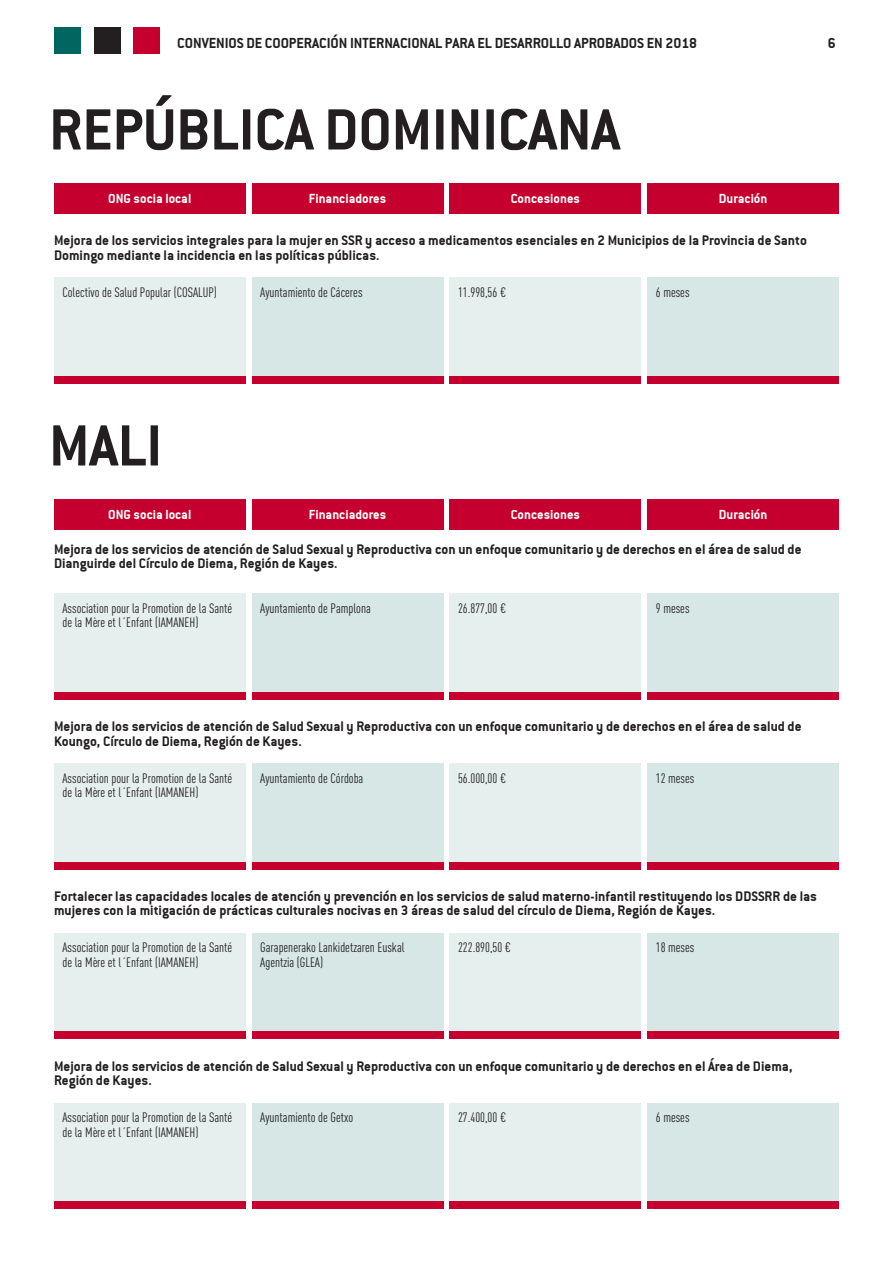
<style>
.page{position:relative;width:893px;height:1263px;background:#fff}
.page>*{position:absolute;margin:0;border:0;box-sizing:border-box;transform-origin:0 0}
.t1{font:63.75px "Conduit ITCTT Bold";letter-spacing:-.005em;color:#231f20}
.t2{font:15.75px "Conduit ITCTT Bold";letter-spacing:-.005em;color:#231f20}
.t3{font:15px/14.5px "Conduit ITCTT Bold";color:#231f20}
.t4{font:14.25px "Conduit ITCTT Bold";color:#fff}
.t5{font:13.5px "DIN Cond";color:#231f20}
</style>
<div class="page">
<div style="left:133px;top:27px;width:27px;height:27px;background:#c5002e"></div>
<div style="left:94px;top:27px;width:26px;height:27px;background:#231f20"></div>
<div style="left:54px;top:27px;width:27px;height:27px;background:#00665f"></div>
<div style="left:54px;top:183px;width:192px;height:31px;background:#c5002e"></div>
<div style="left:54px;top:499px;width:192px;height:31px;background:#c5002e"></div>
<div style="left:450px;top:183px;width:191px;height:31px;background:#c5002e"></div>
<div style="left:450px;top:499px;width:191px;height:31px;background:#c5002e"></div>
<div style="left:252px;top:183px;width:191px;height:31px;background:#c5002e"></div>
<div style="left:252px;top:499px;width:191px;height:31px;background:#c5002e"></div>
<div style="left:647px;top:183px;width:192px;height:31px;background:#c5002e"></div>
<div style="left:647px;top:499px;width:192px;height:31px;background:#c5002e"></div>
<div style="left:450px;top:278px;width:191px;height:98px;background:#e5efee"></div>
<div style="left:450px;top:376px;width:191px;height:8px;background:#c5002e"></div>
<div style="left:54px;top:278px;width:192px;height:98px;background:#e5efee"></div>
<div style="left:54px;top:376px;width:192px;height:8px;background:#c5002e"></div>
<div style="left:647px;top:278px;width:192px;height:98px;background:#d6e7e5"></div>
<div style="left:647px;top:376px;width:192px;height:8px;background:#c5002e"></div>
<div style="left:252px;top:278px;width:191px;height:98px;background:#d6e7e5"></div>
<div style="left:252px;top:376px;width:191px;height:8px;background:#c5002e"></div>
<div style="left:450px;top:594px;width:191px;height:98px;background:#e5efee"></div>
<div style="left:450px;top:692px;width:191px;height:8px;background:#c5002e"></div>
<div style="left:54px;top:594px;width:192px;height:98px;background:#e5efee"></div>
<div style="left:54px;top:692px;width:192px;height:8px;background:#c5002e"></div>
<div style="left:647px;top:594px;width:192px;height:98px;background:#d6e7e5"></div>
<div style="left:647px;top:692px;width:192px;height:8px;background:#c5002e"></div>
<div style="left:252px;top:594px;width:191px;height:98px;background:#d6e7e5"></div>
<div style="left:252px;top:692px;width:191px;height:8px;background:#c5002e"></div>
<div style="left:450px;top:933px;width:191px;height:99px;background:#e5efee"></div>
<div style="left:450px;top:1032px;width:191px;height:7px;background:#c5002e"></div>
<div style="left:54px;top:933px;width:192px;height:99px;background:#e5efee"></div>
<div style="left:54px;top:1032px;width:192px;height:7px;background:#c5002e"></div>
<div style="left:647px;top:933px;width:192px;height:99px;background:#d6e7e5"></div>
<div style="left:647px;top:1032px;width:192px;height:7px;background:#c5002e"></div>
<div style="left:252px;top:933px;width:191px;height:99px;background:#d6e7e5"></div>
<div style="left:252px;top:1032px;width:191px;height:7px;background:#c5002e"></div>
<div style="left:450px;top:763px;width:191px;height:99px;background:#e5efee"></div>
<div style="left:450px;top:862px;width:191px;height:7px;background:#c5002e"></div>
<div style="left:54px;top:763px;width:192px;height:99px;background:#e5efee"></div>
<div style="left:54px;top:862px;width:192px;height:7px;background:#c5002e"></div>
<div style="left:647px;top:763px;width:192px;height:99px;background:#d6e7e5"></div>
<div style="left:647px;top:862px;width:192px;height:7px;background:#c5002e"></div>
<div style="left:252px;top:763px;width:191px;height:99px;background:#d6e7e5"></div>
<div style="left:252px;top:862px;width:191px;height:7px;background:#c5002e"></div>
<div style="left:450px;top:1103px;width:191px;height:98px;background:#e5efee"></div>
<div style="left:450px;top:1201px;width:191px;height:8px;background:#c5002e"></div>
<div style="left:54px;top:1103px;width:192px;height:98px;background:#e5efee"></div>
<div style="left:54px;top:1201px;width:192px;height:8px;background:#c5002e"></div>
<div style="left:647px;top:1103px;width:192px;height:98px;background:#d6e7e5"></div>
<div style="left:647px;top:1201px;width:192px;height:8px;background:#c5002e"></div>
<div style="left:252px;top:1103px;width:191px;height:98px;background:#d6e7e5"></div>
<div style="left:252px;top:1201px;width:191px;height:8px;background:#c5002e"></div>
<p class="t2" style="left:177px;top:34px;width:521px">CONVENIOS DE COOPERACIÓN INTERNACIONAL PARA EL DESARROLLO APROBADOS EN 2018</p>
<p class="t2" style="left:828px;top:34px;width:9px">6</p>
<p class="t1" style="left:49px;top:92px;width:573px">REPÚBLICA DOMINICANA</p>
<p class="t4" style="left:108px;top:190px;width:85px">ONG socia local</p>
<p class="t4" style="left:309px;top:190px;width:79px">Financiadores</p>
<p class="t4" style="left:511px;top:190px;width:71px">Concesiones</p>
<p class="t4" style="left:719px;top:190px;width:50px">Duración</p>
<p class="t3" style="left:54px;top:233px;width:754px">Mejora de los servicios integrales para la mujer en SSR y acceso a medicamentos esenciales en 2 Municipios de la Provincia de Santo<br>Domingo mediante la incidencia en las políticas públicas.</p>
<p class="t5" style="left:63px;top:284px;width:156px">Colectivo de Salud Popular (COSALUP)</p>
<p class="t5" style="left:260px;top:284px;width:104px">Ayuntamiento de Cáceres</p>
<p class="t5" style="left:458px;top:284px;width:49px">11.998,56 €</p>
<p class="t5" style="left:656px;top:284px;width:35px">6 meses</p>
<p class="t1" style="left:49px;top:408px;width:115px">MALI</p>
<p class="t4" style="left:108px;top:506px;width:85px">ONG socia local</p>
<p class="t4" style="left:309px;top:506px;width:79px">Financiadores</p>
<p class="t4" style="left:511px;top:506px;width:71px">Concesiones</p>
<p class="t4" style="left:719px;top:506px;width:50px">Duración</p>
<p class="t3" style="left:54px;top:542px;width:749px">Mejora de los servicios de atención de Salud Sexual y Reproductiva con un enfoque comunitario y de derechos en el área de salud de<br>Dianguirde del Círculo de Diema, Región de Kayes.</p>
<p class="t5" style="left:63px;top:600px;width:171px">Association pour la Promotion de la Santé</p>
<p class="t5" style="left:458px;top:600px;width:49px">26.877,00 €</p>
<p class="t5" style="left:63px;top:615px;width:137px">de la Mère et l´Enfant (IAMANEH)</p>
<p class="t5" style="left:260px;top:600px;width:112px">Ayuntamiento de Pamplona</p>
<p class="t5" style="left:656px;top:600px;width:35px">9 meses</p>
<p class="t3" style="left:54px;top:719px;width:749px">Mejora de los servicios de atención de Salud Sexual y Reproductiva con un enfoque comunitario y de derechos en el área de salud de<br>Koungo, Círculo de Diema, Región de Kayes.</p>
<p class="t5" style="left:63px;top:770px;width:171px">Association pour la Promotion de la Santé</p>
<p class="t5" style="left:458px;top:770px;width:49px">56.000,00 €</p>
<p class="t5" style="left:63px;top:785px;width:137px">de la Mère et l´Enfant (IAMANEH)</p>
<p class="t5" style="left:260px;top:770px;width:105px">Ayuntamiento de Córdoba</p>
<p class="t5" style="left:656px;top:770px;width:40px">12 meses</p>
<p class="t3" style="left:54px;top:888px;width:765px">Fortalecer las capacidades locales de atención y prevención en los servicios de salud materno-infantil restituyendo los DDSSRR de las mujeres con la mitigación de prácticas culturales nocivas en 3 áreas de salud del círculo de Diema, Región de Kayes.</p>
<p class="t5" style="left:63px;top:940px;width:171px">Association pour la Promotion de la Santé</p>
<p class="t5" style="left:458px;top:940px;width:54px">222.890,50 €</p>
<p class="t5" style="left:63px;top:954px;width:137px">de la Mère et l´Enfant (IAMANEH)</p>
<p class="t5" style="left:260px;top:940px;width:146px">Garapenerako Lankidetzaren Euskal</p>
<p class="t5" style="left:656px;top:940px;width:40px">18 meses</p>
<p class="t5" style="left:260px;top:954px;width:64px">Agentzia (GLEA)</p>
<p class="t3" style="left:54px;top:1058px;width:740px">Mejora de los servicios de atención de Salud Sexual y Reproductiva con un enfoque comunitario y de derechos en el Área de Diema,<br>Región de Kayes.</p>
<p class="t5" style="left:63px;top:1109px;width:171px">Association pour la Promotion de la Santé</p>
<p class="t5" style="left:458px;top:1109px;width:49px">27.400,00 €</p>
<p class="t5" style="left:63px;top:1124px;width:137px">de la Mère et l´Enfant (IAMANEH)</p>
<p class="t5" style="left:260px;top:1109px;width:94px">Ayuntamiento de Getxo</p>
<p class="t5" style="left:656px;top:1109px;width:35px">6 meses</p>
</div>
